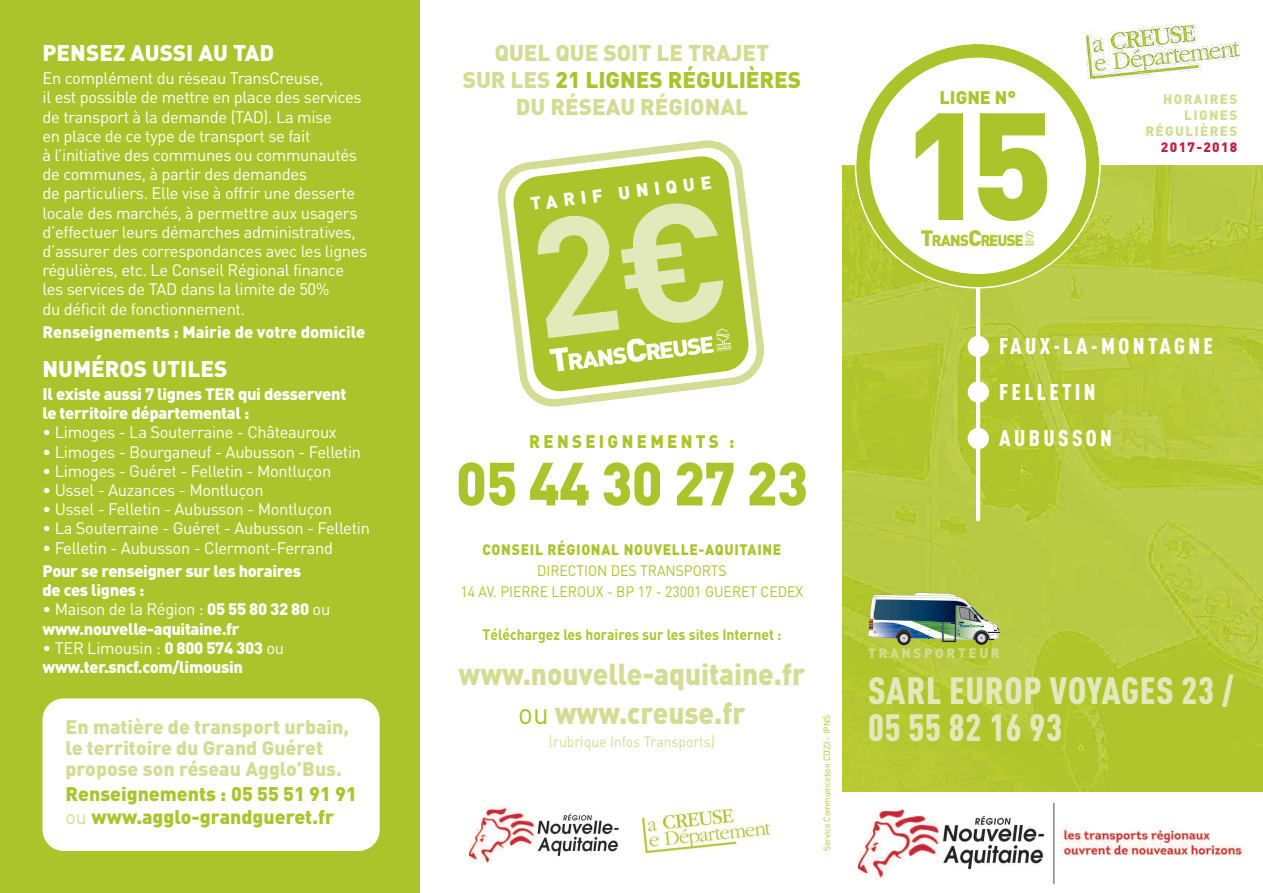
<style>
.page{position:relative;width:1263px;height:893px;background:#fff}
.page>*{position:absolute;margin:0;border:0;box-sizing:border-box;transform-origin:0 0}
.t1{font:900 150px "DIN";color:#acc42b}
.t2{font:900 60px "DIN";letter-spacing:-.01em;color:#acc42b;scale:.93 1}
.t3{font:900 37.5px/37.5px "DIN Cond";letter-spacing:.02em;color:#e2eabc}
.t4{font:900 30px/39px "DIN";color:#d2dd93;text-align:center;scale:.93 1}
.t5{font:900 22.5px/27px "DIN";color:#d2dd93;text-align:center}
.t6{font:900 22.5px/46.2px "DIN Cond";letter-spacing:.15em;color:#fff}
.t7{font:900 22.5px "DIN";color:#fff}
.t8{font:900 19.5px/21px "DIN";color:#d2dd93}
.t9{font:900 19.5px/22.5px "DIN";color:#acc42b}
.t10{font:900 18px "DIN";letter-spacing:.2em;color:#acc42b;scale:.93 1}
.t11{font:900 18px "DIN";color:#fff}
.t12{font:900 18px "DIN";letter-spacing:.2em;color:#acc42b}
.t13{font:16.5px/19.2px "DIN";letter-spacing:-.02em;color:#fff}
.t14{font:900 16.5px/19.2px "DIN";letter-spacing:-.02em;color:#fff}
.t15{font:900 16.5px "DIN";color:#fff}
.t16{font:15px/21px "DIN";color:#acc42b;text-align:center;scale:.93 1}
.t17{font:700 15px "DIN";color:#acc42b;scale:.93 1}
.t18{font:900 15px "DIN";letter-spacing:.05em;color:#acc42b;scale:.93 1}
.t19{font:15px "DIN";color:#d2dd93;scale:.93 1}
.t20{font:900 13.5px/16.2px "DIN";letter-spacing:.1em;color:#d2dd93;text-align:right}
.t21{font:900 13.5px "DIN";letter-spacing:.195em;color:#d2dd93}
.t22{font:900 13.5px "DIN";letter-spacing:.1em;color:#c31f3d}
.t23{font:9px "DIN";color:#acc42b;scale:.93 1}
.s1{font-weight:400}
.s2{font-weight:400;color:#d2dd93}
.s3{color:#acc42b}
.s4{font-weight:400;color:#acc42b}
</style>
<div class="page">
<img style="left:842px;top:166px;width:421px;height:626px">
<img style="left:858px;top:802px;width:387px;height:83px">
<div style="left:0;top:0;width:420px;height:893px;background:#acc42b"></div>
<hr style="left:976px;top:272px;width:4px;height:249px;background:#fff;border-radius:2px">
<div style="left:968px;top:336px;width:21px;height:21px;background:#fff;border-radius:50%"></div>
<div style="left:968px;top:381px;width:21px;height:22px;background:#fff;border-radius:50%"></div>
<div style="left:968px;top:428px;width:21px;height:21px;background:#fff;border-radius:50%"></div>
<img style="left:868px;top:593px;width:131px;height:52px">
<svg style="left:855px;top:43px;width:246px;height:246px"></svg>
<div style="left:870px;top:58px;width:216px;height:216px;background:#fff;border-radius:50%"></div>
<img style="left:1087px;top:26px;width:153px;height:52px">
<svg style="left:497px;top:140px;width:267px;height:267px"></svg>
<svg style="left:512px;top:155px;width:238px;height:238px;fill:#acc42b"></svg>
<div style="left:43px;top:698px;width:337px;height:153px;background:#fff;border-radius:21px"></div>
<img style="left:922px;top:231px;width:112px;height:14px">
<img style="left:469px;top:805px;width:150px;height:58px">
<img style="left:642px;top:809px;width:128px;height:44px">
<svg style="left:534px;top:199px;width:198px;height:173px;background:#b0c736"></svg>
<h3 class="t7" style="left:43px;top:39px;width:233px">PENSEZ AUSSI AU TAD</h3>
<p class="t13" style="left:43px;top:68px;width:326px">En complément du réseau TransCreuse,<br>il est possible de mettre en place des services de transport à la demande (TAD). La mise<br>en place de ce type de transport se fait<br>à l’initiative des communes ou communautés de communes, à partir des demandes<br>de particuliers. Elle vise à offrir une desserte locale des marchés, à permettre aux usagers d’effectuer leurs démarches administratives, d’assurer des correspondances avec les lignes régulières, etc. Le Conseil Régional finance les services de TAD dans la limite de 50%<br>du déficit de fonctionnement.</p>
<p class="t15" style="left:43px;top:322px;width:324px">Renseignements : Mairie de votre domicile</p>
<h3 class="t7" style="left:43px;top:355px;width:186px">NUMÉROS UTILES</h3>
<p class="t14" style="left:43px;top:384px;width:305px">Il existe aussi 7 lignes TER qui desservent le territoire départemental :</p>
<p class="t13" style="left:43px;top:422px;width:296px">• Limoges - La Souterraine - Châteauroux</p>
<p class="t13" style="left:43px;top:442px;width:320px">• Limoges - Bourganeuf - Aubusson - Felletin</p>
<p class="t13" style="left:43px;top:461px;width:290px">• Limoges - Guéret - Felletin - Montluçon</p>
<p class="t13" style="left:43px;top:480px;width:223px">• Ussel - Auzances - Montluçon</p>
<p class="t13" style="left:43px;top:499px;width:291px">• Ussel - Felletin - Aubusson - Montluçon</p>
<p class="t13" style="left:43px;top:518px;width:329px">• La Souterraine - Guéret - Aubusson - Felletin</p>
<p class="t13" style="left:43px;top:538px;width:292px">• Felletin - Aubusson - Clermont-Ferrand</p>
<p class="t14" style="left:43px;top:561px;width:260px">Pour se renseigner sur les horaires de ces lignes :</p>
<p class="t14" style="left:43px;top:599px;width:289px"><span class="s1">• Maison de la Région :</span> 05 55 80 32 80 <span class="s1">ou </span>www.nouvelle-aquitaine.fr</p>
<p class="t14" style="left:43px;top:638px;width:243px"><span class="s1">• TER Limousin :</span> 0 800 574 303 <span class="s1">ou </span>www.ter.sncf.com/limousin</p>
<p class="t8" style="left:66px;top:716px;width:285px">En matière de transport urbain, le territoire du Grand Guéret propose son réseau Agglo’Bus.</p>
<p class="t9" style="left:66px;top:782px;width:293px">Renseignements : 05 55 51 91 91 <span class="s2">ou</span> www.agglo-grandgueret.fr</p>
<h3 class="t5" style="left:463px;top:39px;width:340px">QUEL QUE SOIT LE TRAJET<br>SUR LES <span class="s3">21 LIGNES RÉGULIÈRES<br></span>DU RÉSEAU RÉGIONAL</h3>
<p class="t11" style="left:529px;top:193px;width:184px;rotate:-7deg">TARIF UNIQUE</p>
<p class="t12" style="left:939px;top:87px;width:78px">LIGNE N°</p>
<h1 class="t1" style="left:902px;top:77px;width:153px">15</h1>
<p class="t20" style="left:1145px;top:90px;width:94px">HORAIRES<br>LIGNES<br>RÉGULIÈRES</p>
<p class="t22" style="left:1161px;top:140px;width:78px">2017-2018</p>
<p class="t10" style="left:529px;top:430px;width:222px">RENSEIGNEMENTS :</p>
<h2 class="t2" style="left:456px;top:448px;width:380px">05 44 30 27 23</h2>
<p class="t18" style="left:482px;top:540px;width:323px">CONSEIL RÉGIONAL NOUVELLE-AQUITAINE</p>
<p class="t16" style="left:461px;top:559px;width:370px">DIRECTION DES TRANSPORTS<br>14 AV. PIERRE LEROUX - BP 17 - 23001 GUERET CEDEX</p>
<p class="t17" style="left:482px;top:626px;width:323px">Téléchargez les horaires sur les sites Internet :</p>
<h3 class="t4" style="left:459px;top:654px;width:374px">www.nouvelle-aquitaine.fr <span class="s4">ou</span> www.creuse.fr</h3>
<p class="t19" style="left:549px;top:732px;width:180px">(rubrique Infos Transports)</p>
<p class="t23" style="left:821px;top:851px;width:147px;rotate:-90deg">Service Communication CD23 - IPNS</p>
<h3 class="t6" style="left:999px;top:322px;width:215px">FAUX-LA-MONTAGNE<br>FELLETIN<br>AUBUSSON</h3>
<p class="t21" style="left:868px;top:645px;width:133px">TRANSPORTEUR</p>
<h3 class="t3" style="left:868px;top:670px;width:368px">SARL EUROP VOYAGES 23 /<br>05 55 82 16 93</h3>
</div>
